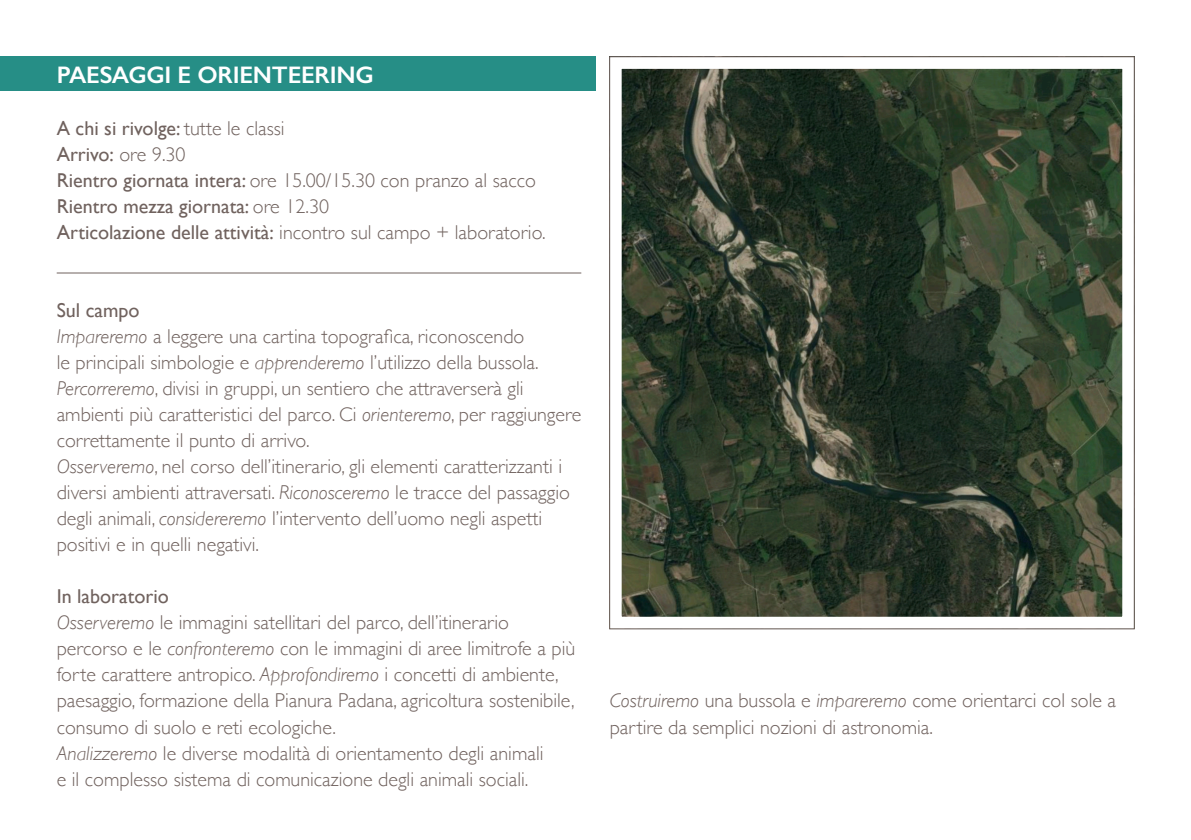
<style>
.page{position:relative;width:1191px;height:840px;background:#fff}
.page>*{position:absolute;margin:0;border:0;box-sizing:border-box;transform-origin:0 0}
.t1{font:600 24px "Gill Sans";letter-spacing:-.01em;color:#fff}
.Testo{font:300 20px/26px "Gill Sans";color:#70625e}
.Testo-2{font:20px "Gill Sans";color:#70625e}
.Titolini{font:20px "Gill Sans";color:#70625e}
.s1{font-weight:300}
.s2{font-weight:400}
.s3{font-style:italic}
</style>
<div class="page">
<div style="left:0;top:57px;width:595px;height:34px;background:#268e86"></div>
<hr style="left:57px;top:272px;width:524px;height:1px;background:#70625e">
<img style="left:622px;top:70px;width:499px;height:545px">
<div style="left:609px;top:57px;width:525px;height:571px;border:12px solid #fff"></div>
<p class="t1" style="left:57px;top:60px;width:318px">PAESAGGI E ORIENTEERING</p>
<p class="Testo-2" style="left:57px;top:116px;width:229px">A chi si rivolge: <span class="s1">tutte le classi</span></p>
<p class="Testo-2" style="left:57px;top:142px;width:130px">Arrivo: <span class="s1">ore 9.30</span></p>
<p class="Testo" style="left:57px;top:166px;width:481px"><span class="s2">Rientro giornata intera:</span> ore 15.00/15.30 con pranzo al sacco</p>
<p class="Testo-2" style="left:57px;top:194px;width:274px">Rientro mezza giornata: <span class="s1">ore 12.30</span></p>
<p class="Testo" style="left:57px;top:218px;width:490px"><span class="s2">Articolazione delle attività:</span> incontro sul campo + laboratorio.</p>
<p class="Titolini" style="left:57px;top:298px;width:84px">Sul campo</p>
<p class="Testo" style="left:57px;top:322px;width:526px"><span class="s3">Impareremo</span> a leggere una cartina topografica, riconoscendo<br>le principali simbologie e <span class="s3">apprenderemo</span> l’utilizzo della bussola.<br><span class="s3">Percorreremo</span>, divisi in gruppi, un sentiero che attraverserà gli ambienti più caratteristici del parco. Ci <span class="s3">orienteremo</span>, per raggiungere correttamente il punto di arrivo.</p>
<p class="Testo" style="left:57px;top:452px;width:515px"><span class="s3">Osserveremo</span>, nel corso dell’itinerario, gli elementi caratterizzanti i diversi ambienti attraversati. <span class="s3">Riconosceremo</span> le tracce del passaggio degli animali, <span class="s3">considereremo</span> l’intervento dell’uomo negli aspetti positivi e in quelli negativi.</p>
<p class="Titolini" style="left:57px;top:584px;width:114px">In laboratorio</p>
<p class="Testo" style="left:57px;top:608px;width:520px"><span class="s3">Osserveremo</span> le immagini satellitari del parco, dell’itinerario percorso e le <span class="s3">confronteremo</span> con le immagini di aree limitrofe a più forte carattere antropico. <span class="s3">Approfondiremo</span> i concetti di ambiente, paesaggio, formazione della Pianura Padana, agricoltura sostenibile, consumo di suolo e reti ecologiche.</p>
<p class="Testo" style="left:57px;top:738px;width:488px"><span class="s3">Analizzeremo</span> le diverse modalità di orientamento degli animali e il complesso sistema di comunicazione degli animali sociali.</p>
<p class="Testo" style="left:609px;top:686px;width:508px"><span class="s3">Costruiremo</span> una bussola e <span class="s3">impareremo</span> come orientarci col sole a partire da semplici nozioni di astronomia.</p>
</div>
